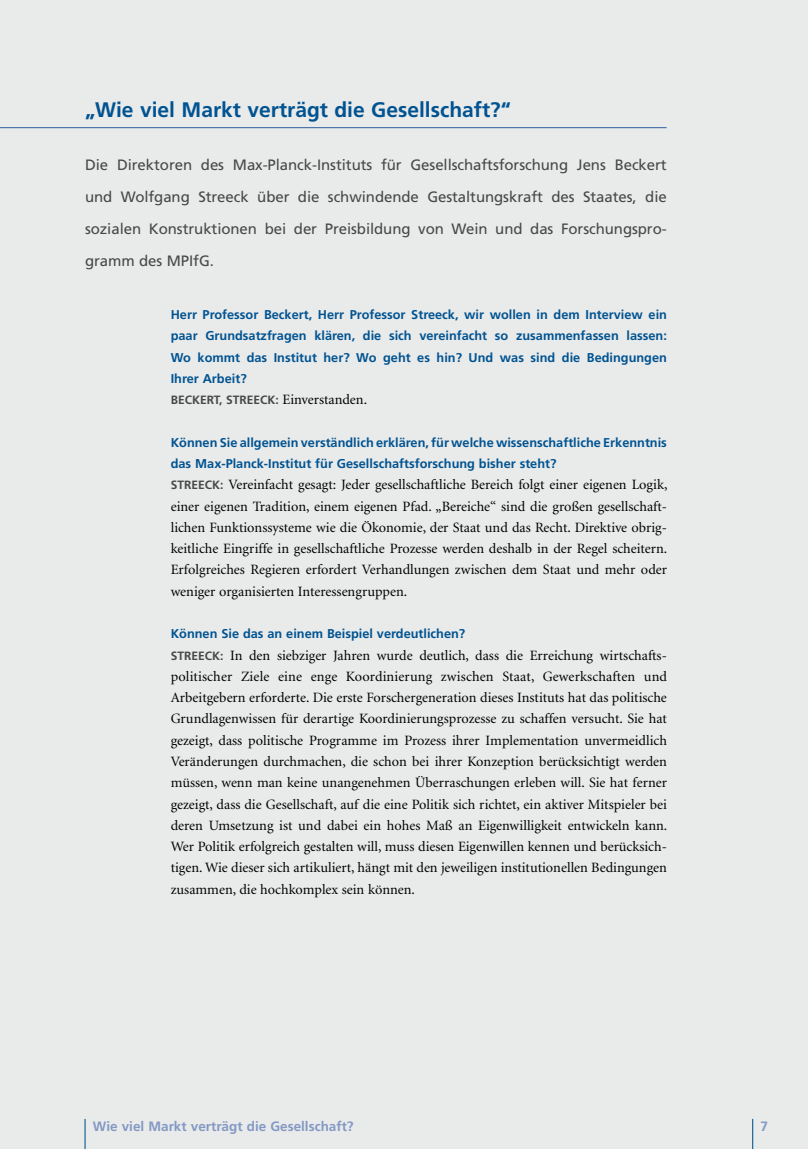
<style>
.page{position:relative;width:808px;height:1149px;background:#fff}
.page>*{position:absolute;margin:0;border:0;box-sizing:border-box;transform-origin:0 0}
.t1{font:700 21px "Frutiger";color:#005391}
.t2{font:15px/32px "Frutiger";letter-spacing:-.005em;color:#484849;text-align:justify}
.t3{font:14.25px/21.3px "Minion";color:#000;text-align:justify}
.t4{font:700 13.5px "Frutiger";color:#8399c4}
.t5{font:700 12.75px/21.3px "Frutiger";color:#005391;text-align:justify}
.t6{font:700 12px "Frutiger";color:#484849}
.s1{font-family:"Minion";font-weight:400;font-size:14.25px;color:#000}
.s2{font-family:"Frutiger";font-weight:700;font-size:12px;color:#484849}
</style>
<div class="page">
<div style="left:0;top:0;width:808px;height:1148px;background:#e9eaea"></div>
<hr style="left:85px;top:1118px;width:1px;height:30px;background:#005391">
<hr style="left:752px;top:1118px;width:1px;height:30px;background:#005391">
<hr style="left:0;top:127px;width:666px;height:1px;background:#3668a0">
<h1 class="t1" style="left:85px;top:97px;width:427px">„Wie viel Markt verträgt die Gesellschaft?“</h1>
<p class="t2" style="left:85px;top:149px;width:583px">Die Direktoren des Max-Planck-Instituts für Gesellschaftsforschung Jens Beckert und Wolfgang Streeck über die schwindende Gestaltungskraft des Staates, die sozialen Konstruktionen bei der Preisbildung von Wein und das Forschungs-pro&shy;gramm des MPIfG.</p>
<p class="t5" style="left:171px;top:304px;width:498px">Herr Professor Beckert, Herr Professor Streeck, wir wollen in dem Interview ein paar Grundsatzfragen klären, die sich vereinfacht so zusammenfassen lassen:<br>Wo kommt das Institut her? Wo geht es hin? Und was sind die Bedingungen Ihrer Arbeit?</p>
<p class="t6" style="left:171px;top:393px;width:198px">Beckert, Stree ck: <span class="s1">Einverstanden.</span></p>
<p class="t5" style="left:171px;top:431px;width:498px">Können Sie allgemein verständlich erklären, für welche wissenschaftliche Erkenntnis das Max-Planck-Institut für Gesellschaftsforschung bisher steht?</p>
<p class="t3" style="left:171px;top:474px;width:498px"><span class="s2">Stree ck:</span> Vereinfacht gesagt: Jeder gesellschaftliche Bereich folgt einer eigenen Logik, einer eigenen Tradition, einem eigenen Pfad. „Bereiche“ sind die großen gesellschaft&shy;lichen Funktionssysteme wie die Ökonomie, der Staat und das Recht. Direktive obrig&shy;keitliche Eingriffe in gesellschaftliche Prozesse werden deshalb in der Regel scheitern.<br>Erfolgreiches Regieren erfordert Verhandlungen zwischen dem Staat und mehr oder weniger organisierten Interessengruppen.</p>
<p class="t5" style="left:171px;top:623px;width:296px">Können Sie das an einem Beispiel verdeutlichen?</p>
<p class="t3" style="left:171px;top:644px;width:498px"><span class="s2">STR EECK :</span> In den siebziger Jahren wurde deutlich, dass die Erreichung wirtschafts&shy;politischer Ziele eine enge Koordinierung zwischen Staat, Gewerkschaften und Arbeitgebern erforderte. Die erste Forschergeneration dieses Instituts hat das politische Grundlagenwissen für derartige Koordinierungsprozesse zu schaffen versucht. Sie hat gezeigt, dass politische Programme im Prozess ihrer Implementation unvermeidlich Veränderungen durchmachen, die schon bei ihrer Konzeption berücksichtigt werden müssen, wenn man keine unangenehmen Überraschungen erleben will. Sie hat ferner gezeigt, dass die Gesellschaft, auf die eine Politik sich richtet, ein aktiver Mitspieler bei deren Umsetzung ist und dabei ein hohes Maß an Eigenwilligkeit entwickeln kann.<br>Wer Politik erfolgreich gestalten will, muss diesen Eigenwillen kennen und berücksich&shy;tigen. Wie dieser sich artikuliert, hängt mit den jeweiligen institutionellen Bedingungen zusammen, die hochkomplex sein können.</p>
<p class="t4" style="left:93px;top:1117px;width:262px">Wie viel Markt verträgt die Gesellschaft?</p>
</div>
